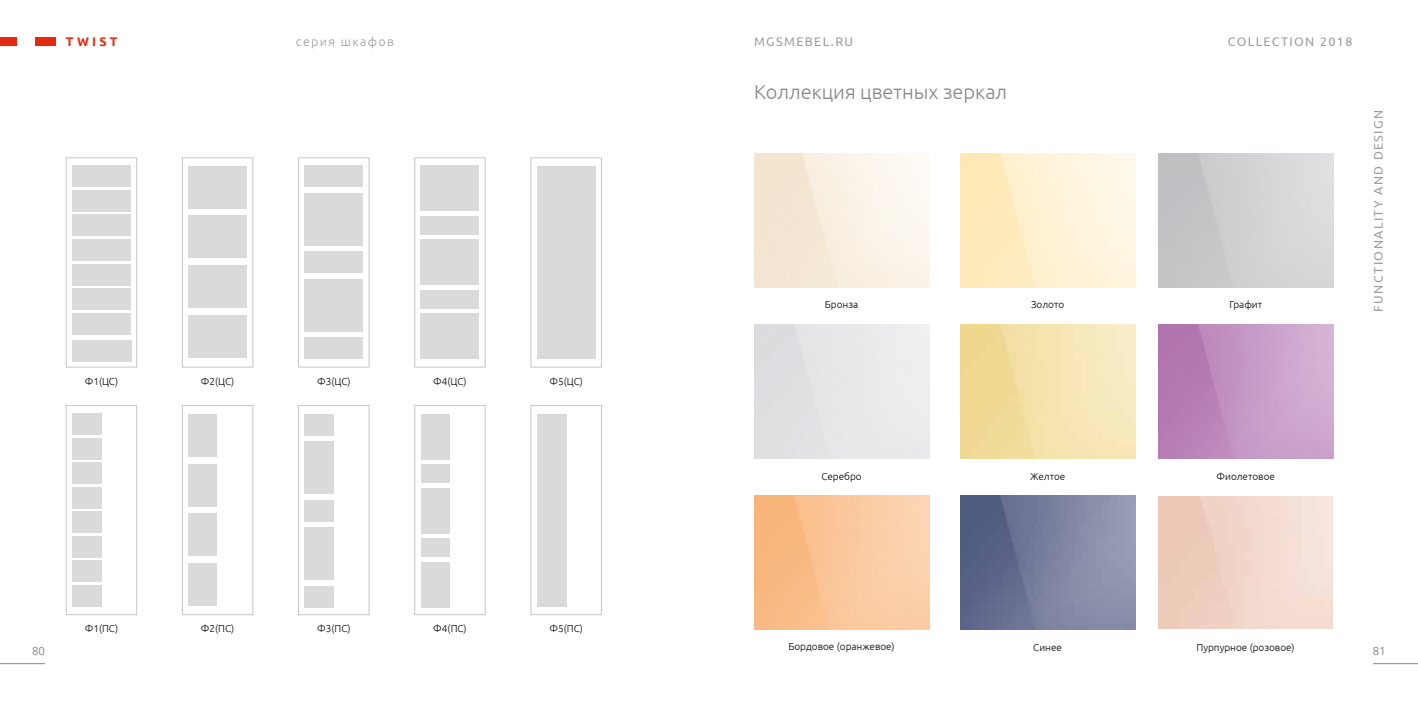
<style>
.page{position:relative;width:1418px;height:709px;background:#fff}
.page>*{position:absolute;margin:0;border:0;box-sizing:border-box;transform-origin:0 0}
.t1{font:300 20px "Ubuntu";color:#878787}
.t2{font:12.5px "Ubuntu";letter-spacing:.11em;color:#9d9d9c}
.t3{font:300 12.5px "Ubuntu";letter-spacing:.11em;color:#9d9d9c}
.t4{font:700 12.5px "Ubuntu";letter-spacing:.26em;color:#e52a13}
.t5{font:11.25px "Open Sans";color:#878787}
.t6{font:300 10px "Ubuntu";color:#000}
</style>
<div class="page">
<hr style="left:0;top:663px;width:45px;height:1px;background:#878787">
<hr style="left:1372px;top:663px;width:45px;height:1px;background:#878787">
<div style="left:35px;top:37px;width:21px;height:9px;background:#e52a13"></div>
<div style="left:0;top:37px;width:16px;height:9px;background:#e52a13"></div>
<div style="left:66px;top:157px;width:71px;height:210px;background:#fff;border:1px solid #c6c6c6"></div>
<div style="left:72px;top:166px;width:58px;height:21px;background:#dadada"></div>
<div style="left:72px;top:190px;width:58px;height:21px;background:#dadada"></div>
<div style="left:72px;top:215px;width:58px;height:21px;background:#dadada"></div>
<div style="left:72px;top:239px;width:58px;height:21px;background:#dadada"></div>
<div style="left:72px;top:264px;width:58px;height:21px;background:#dadada"></div>
<div style="left:72px;top:288px;width:58px;height:22px;background:#dadada"></div>
<div style="left:72px;top:313px;width:58px;height:21px;background:#dadada"></div>
<div style="left:72px;top:340px;width:59px;height:21px;background:#dadada"></div>
<div style="left:182px;top:157px;width:71px;height:210px;background:#fff;border:1px solid #c6c6c6"></div>
<div style="left:188px;top:166px;width:59px;height:43px;background:#dadada"></div>
<div style="left:188px;top:215px;width:59px;height:43px;background:#dadada"></div>
<div style="left:188px;top:265px;width:59px;height:43px;background:#dadada"></div>
<div style="left:188px;top:314px;width:59px;height:43px;background:#dadada"></div>
<div style="left:298px;top:157px;width:71px;height:210px;background:#fff;border:1px solid #c6c6c6"></div>
<div style="left:305px;top:166px;width:58px;height:21px;background:#dadada"></div>
<div style="left:305px;top:337px;width:58px;height:22px;background:#dadada"></div>
<div style="left:305px;top:252px;width:58px;height:21px;background:#dadada"></div>
<div style="left:305px;top:193px;width:58px;height:52px;background:#dadada"></div>
<div style="left:305px;top:279px;width:58px;height:52px;background:#dadada"></div>
<div style="left:414px;top:157px;width:71px;height:210px;background:#fff;border:1px solid #c6c6c6"></div>
<div style="left:421px;top:216px;width:58px;height:18px;background:#dadada"></div>
<div style="left:421px;top:290px;width:58px;height:18px;background:#dadada"></div>
<div style="left:421px;top:166px;width:58px;height:45px;background:#dadada"></div>
<div style="left:421px;top:313px;width:58px;height:46px;background:#dadada"></div>
<div style="left:421px;top:239px;width:58px;height:46px;background:#dadada"></div>
<div style="left:530px;top:157px;width:71px;height:210px;background:#fff;border:1px solid #c6c6c6"></div>
<div style="left:537px;top:166px;width:58px;height:192px;background:#dadada"></div>
<div style="left:66px;top:405px;width:71px;height:210px;background:#fff;border:1px solid #c6c6c6"></div>
<div style="left:72px;top:413px;width:30px;height:22px;background:#dadada"></div>
<div style="left:72px;top:438px;width:30px;height:21px;background:#dadada"></div>
<div style="left:72px;top:462px;width:30px;height:22px;background:#dadada"></div>
<div style="left:72px;top:487px;width:30px;height:21px;background:#dadada"></div>
<div style="left:72px;top:511px;width:30px;height:22px;background:#dadada"></div>
<div style="left:72px;top:536px;width:30px;height:21px;background:#dadada"></div>
<div style="left:72px;top:561px;width:30px;height:21px;background:#dadada"></div>
<div style="left:72px;top:585px;width:30px;height:21px;background:#dadada"></div>
<div style="left:182px;top:405px;width:71px;height:210px;background:#fff;border:1px solid #c6c6c6"></div>
<div style="left:188px;top:414px;width:29px;height:43px;background:#dadada"></div>
<div style="left:188px;top:464px;width:29px;height:42px;background:#dadada"></div>
<div style="left:188px;top:513px;width:29px;height:43px;background:#dadada"></div>
<div style="left:188px;top:563px;width:29px;height:43px;background:#dadada"></div>
<div style="left:298px;top:405px;width:71px;height:210px;background:#fff;border:1px solid #c6c6c6"></div>
<div style="left:305px;top:414px;width:29px;height:21px;background:#dadada"></div>
<div style="left:305px;top:586px;width:29px;height:21px;background:#dadada"></div>
<div style="left:305px;top:500px;width:29px;height:21px;background:#dadada"></div>
<div style="left:305px;top:441px;width:29px;height:53px;background:#dadada"></div>
<div style="left:305px;top:527px;width:29px;height:53px;background:#dadada"></div>
<div style="left:414px;top:405px;width:71px;height:210px;background:#fff;border:1px solid #c6c6c6"></div>
<div style="left:421px;top:464px;width:28px;height:19px;background:#dadada"></div>
<div style="left:421px;top:538px;width:28px;height:19px;background:#dadada"></div>
<div style="left:421px;top:414px;width:28px;height:45px;background:#dadada"></div>
<div style="left:421px;top:562px;width:28px;height:45px;background:#dadada"></div>
<div style="left:421px;top:488px;width:28px;height:45px;background:#dadada"></div>
<div style="left:530px;top:405px;width:71px;height:210px;background:#fff;border:1px solid #c6c6c6"></div>
<div style="left:537px;top:414px;width:29px;height:192px;background:#dadada"></div>
<img style="left:960px;top:495px;width:175px;height:134px">
<p class="t3" style="left:296px;top:34px;width:100px">серия шкафов</p>
<p class="t2" style="left:754px;top:34px;width:101px">MGSMEBEL.RU</p>
<p class="t4" style="left:66px;top:34px;width:53px">TWIST</p>
<p class="t2" style="left:1227px;top:34px;width:126px">COLLECTION 2018</p>
<p class="t6" style="left:85px;top:375px;width:35px">Ф1(ЦС)</p>
<p class="t6" style="left:201px;top:375px;width:35px">Ф2(ЦС)</p>
<p class="t6" style="left:317px;top:375px;width:35px">Ф3(ЦС)</p>
<p class="t6" style="left:433px;top:375px;width:35px">Ф4(ЦС)</p>
<p class="t6" style="left:549px;top:375px;width:35px">Ф5(ЦС)</p>
<p class="t6" style="left:85px;top:622px;width:35px">Ф1(ПС)</p>
<p class="t6" style="left:201px;top:622px;width:35px">Ф2(ПС)</p>
<p class="t6" style="left:317px;top:622px;width:35px">Ф3(ПС)</p>
<p class="t6" style="left:433px;top:622px;width:35px">Ф4(ПС)</p>
<p class="t6" style="left:549px;top:622px;width:35px">Ф5(ПС)</p>
<h1 class="t1" style="left:754px;top:80px;width:255px">Коллекция цветных зеркал</h1>
<p class="t6" style="left:824px;top:299px;width:35px">Бронза</p>
<p class="t6" style="left:821px;top:470px;width:42px">Серебро</p>
<p class="t6" style="left:1031px;top:299px;width:35px">Золото</p>
<p class="t6" style="left:1030px;top:470px;width:37px">Желтое</p>
<p class="t6" style="left:1229px;top:299px;width:34px">Графит</p>
<p class="t6" style="left:1216px;top:470px;width:60px">Фиолетовое</p>
<p class="t2" style="left:1370px;top:311px;width:203px;rotate:-90deg">FUNCTIONALITY AND DESIGN</p>
<p class="t6" style="left:788px;top:641px;width:108px">Бордовое (оранжевое)</p>
<p class="t6" style="left:1033px;top:641px;width:30px">Синее</p>
<p class="t6" style="left:1196px;top:641px;width:100px">Пурпурное (розовое)</p>
<p class="t5" style="left:32px;top:643px;width:14px">80</p>
<p class="t5" style="left:1372px;top:643px;width:14px">81</p>
</div>
